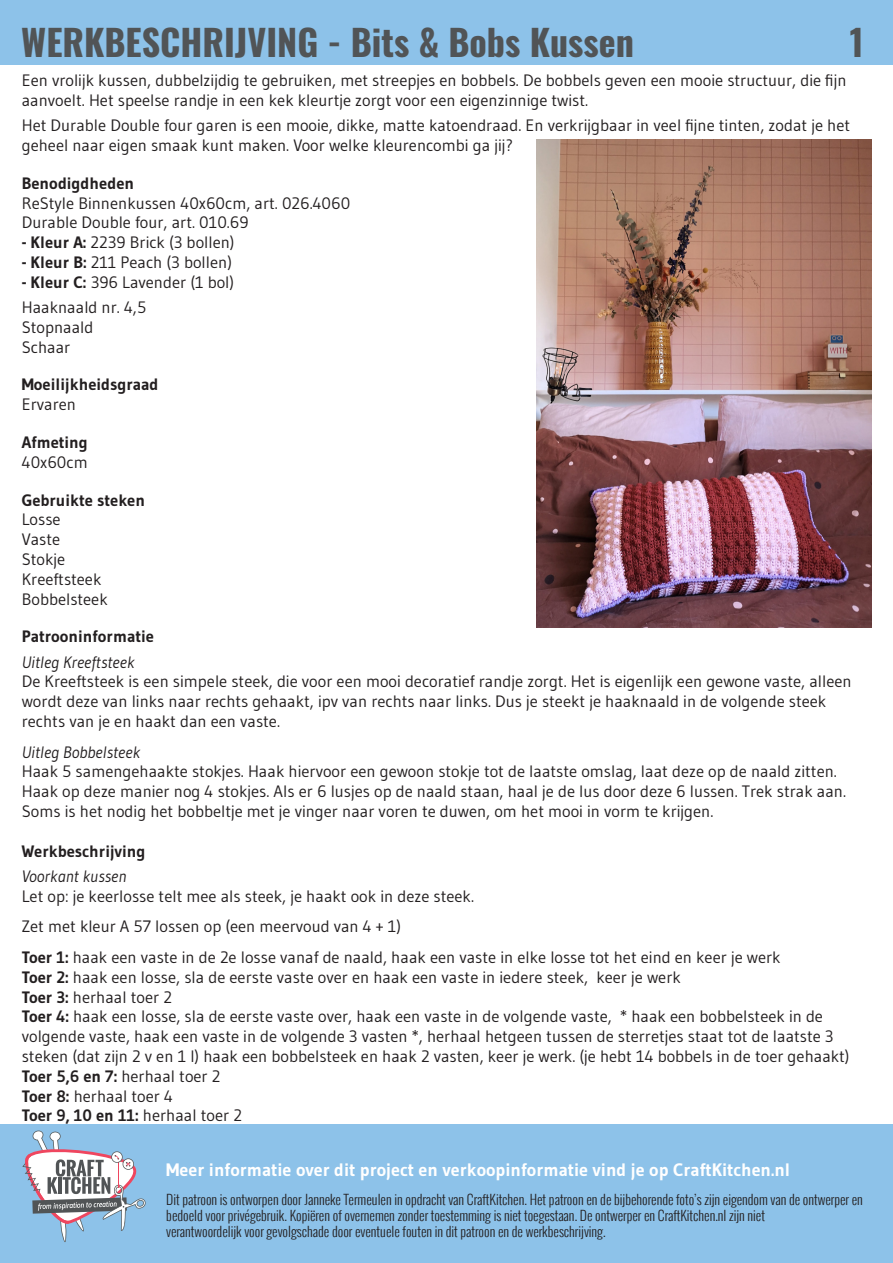
<style>
.page{position:relative;width:893px;height:1263px;background:#fff}
.page>*{position:absolute;margin:0;border:0;box-sizing:border-box;transform-origin:0 0}
.t1{font:700 36px "Oswald";color:#515456}
.t2{font:700 18px "Gudea";color:#fff}
.t3{font:16.5px/19.8px "Gudea";color:#231f20}
.t4{font:700 16.5px "Gudea";color:#231f20}
.t5{font:italic 16.5px "Gudea";color:#231f20}
.t6{font:300 13.5px/16.2px "Oswald";color:#231f20}
.s1{font-weight:700}
.s2{font-weight:400}
</style>
<div class="page">
<div style="left:0;top:1125px;width:893px;height:138px;background:#8dc2e9"></div>
<div style="left:0;top:0;width:893px;height:64px;background:#8dc2e9"></div>
<svg style="left:22px;top:1130px;width:124px;height:112px"></svg>
<img style="left:536px;top:140px;width:336px;height:487px">
<p class="t1" style="left:21px;top:23px;width:614px">WERKBESCHRIJVING - Bits &amp; Bobs Kussen</p>
<p class="t1" style="left:850px;top:23px;width:16px">1</p>
<p class="t3" style="left:22px;top:70px;width:826px">Een vrolijk kussen, dubbelzijdig te gebruiken, met streepjes en bobbels. De bobbels geven een mooie structuur, die fijn aanvoelt. Het speelse randje in een kek kleurtje zorgt voor een eigenzinnige twist.</p>
<p class="t3" style="left:22px;top:115px;width:830px">Het Durable Double four garen is een mooie, dikke, matte katoendraad. En verkrijgbaar in veel fijne tinten, zodat je het geheel naar eigen smaak kunt maken. Voor welke kleurencombi ga jij?</p>
<p class="t4" style="left:22px;top:173px;width:114px">Benodigdheden</p>
<p class="t3" style="left:22px;top:193px;width:330px">ReStyle Binnenkussen 40x60cm, art. 026.4060</p>
<p class="t3" style="left:22px;top:212px;width:228px">Durable Double four, art. 010.69</p>
<p class="t3" style="left:22px;top:232px;width:214px"><span class="s1">- Kleur A:</span> 2239 Brick (3 bollen)</p>
<p class="t3" style="left:22px;top:252px;width:212px"><span class="s1">- Kleur B:</span> 211 Peach (3 bollen)</p>
<p class="t3" style="left:22px;top:272px;width:214px"><span class="s1">- Kleur C:</span> 396 Lavender (1 bol)</p>
<p class="t3" style="left:22px;top:297px;width:126px">Haaknaald nr. 4,5</p>
<p class="t3" style="left:22px;top:317px;width:73px">Stopnaald</p>
<p class="t3" style="left:22px;top:337px;width:50px">Schaar</p>
<p class="t4" style="left:22px;top:374px;width:138px">Moeilijkheidsgraad</p>
<p class="t3" style="left:22px;top:394px;width:56px">Ervaren</p>
<p class="t4" style="left:22px;top:432px;width:68px">Afmeting</p>
<p class="t3" style="left:22px;top:452px;width:67px">40x60cm</p>
<p class="t4" style="left:22px;top:490px;width:125px">Gebruikte steken</p>
<p class="t3" style="left:22px;top:509px;width:40px">Losse</p>
<p class="t3" style="left:22px;top:529px;width:40px">Vaste</p>
<p class="t3" style="left:22px;top:549px;width:45px">Stokje</p>
<p class="t3" style="left:22px;top:569px;width:81px">Kreeftsteek</p>
<p class="t3" style="left:22px;top:589px;width:87px">Bobbelsteek</p>
<p class="t4" style="left:22px;top:626px;width:134px">Patrooninformatie</p>
<p class="t5" style="left:22px;top:652px;width:114px">Uitleg Kreeftsteek</p>
<p class="t3" style="left:22px;top:671px;width:831px">De Kreeftsteek is een simpele steek, die voor een mooi decoratief randje zorgt. Het is eigenlijk een gewone vaste, alleen wordt deze van links naar rechts gehaakt, ipv van rechts naar links. Dus je steekt je haaknaald in de volgende steek rechts van je en haakt dan een vaste.</p>
<p class="t5" style="left:22px;top:742px;width:120px">Uitleg Bobbelsteek</p>
<p class="t3" style="left:22px;top:761px;width:826px">Haak 5 samengehaakte stokjes. Haak hiervoor een gewoon stokje tot de laatste omslag, laat deze op de naald zitten.<br>Haak op deze manier nog 4 stokjes. Als er 6 lusjes op de naald staan, haal je de lus door deze 6 lussen. Trek strak aan.</p>
<p class="t3" style="left:22px;top:801px;width:693px">Soms is het nodig het bobbeltje met je vinger naar voren te duwen, om het mooi in vorm te krijgen.</p>
<p class="t4" style="left:22px;top:841px;width:125px">Werkbeschrijving</p>
<p class="t5" style="left:22px;top:866px;width:107px">Voorkant kussen</p>
<p class="t3" style="left:22px;top:886px;width:454px">Let op: je keerlosse telt mee als steek, je haakt ook in deze steek.</p>
<p class="t3" style="left:22px;top:916px;width:381px">Zet met kleur A 57 lossen op (een meervoud van 4 + 1)</p>
<p class="t3" style="left:22px;top:947px;width:760px"><span class="s1">Toer 1:</span> haak een vaste in de 2e losse vanaf de naald, haak een vaste in elke losse tot het eind en keer je werk</p>
<p class="t3" style="left:22px;top:967px;width:661px"><span class="s1">Toer 2:</span> haak een losse, sla de eerste vaste over en haak een vaste in iedere steek, keer je werk</p>
<p class="t3" style="left:22px;top:986px;width:152px"><span class="s1">Toer 3:</span> herhaal toer 2</p>
<p class="t3" style="left:22px;top:1006px;width:829px"><span class="s1">Toer 4:</span> haak een losse, sla de eerste vaste over, haak een vaste in de volgende vaste, * haak een bobbelsteek in de volgende vaste, haak een vaste in de volgende 3 vasten *, herhaal hetgeen tussen de sterretjes staat tot de laatste 3 steken (dat zijn 2 v en 1 l) haak een bobbelsteek en haak 2 vasten, keer je werk. (je hebt 14 bobbels in de toer gehaakt)</p>
<p class="t3" style="left:22px;top:1066px;width:200px"><span class="s1">Toer 5,6 en 7:</span> herhaal toer 2</p>
<p class="t3" style="left:22px;top:1085px;width:153px"><span class="s1">Toer 8:</span> herhaal toer 4</p>
<p class="t4" style="left:22px;top:1105px;width:222px">Toer 9, 10 en 11: <span class="s2">herhaal toer 2</span></p>
<p class="t2" style="left:166px;top:1159px;width:626px">Meer informatie over dit project en verkoopinformatie vind je op CraftKitchen.nl</p>
<p class="t6" style="left:166px;top:1191px;width:698px">Dit patroon is ontworpen door Janneke Termeulen in opdracht van CraftKitchen. Het patroon en de bijbehorende foto’s zijn eigendom van de ontwerper en bedoeld voor privégebruik. Kopiëren of overnemen zonder toestemming is niet toegestaan. De ontwerper en CraftKitchen.nl zijn niet</p>
<p class="t6" style="left:166px;top:1223px;width:441px">verantwoordelijk voor gevolgschade door eventuele fouten in dit patroon en de werkbeschrijving.</p>
</div>
